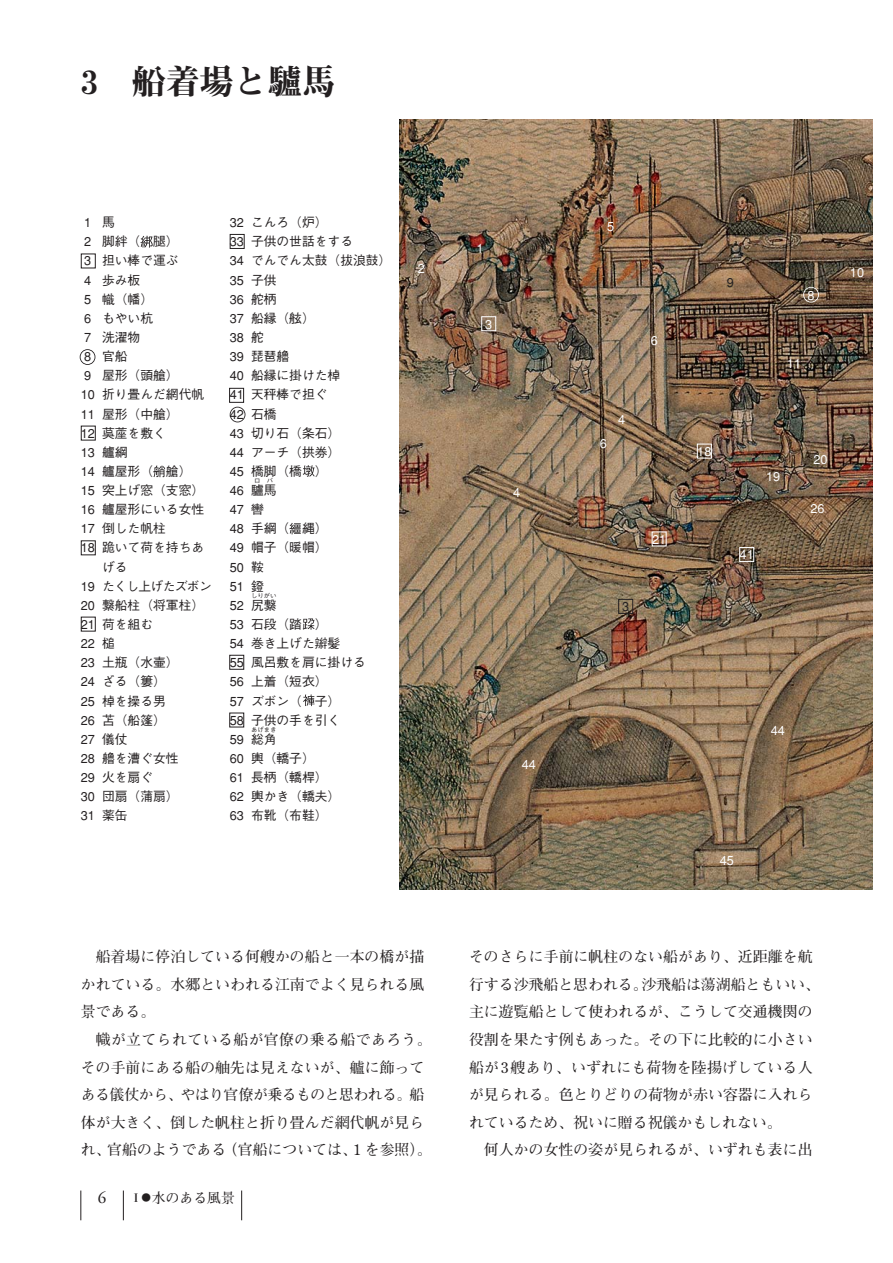
<style>
.page{position:relative;width:893px;height:1263px;background:#fff}
.page>*{position:absolute;margin:0;border:0;box-sizing:border-box;transform-origin:0 0}
.t1{font:34.05px "Midashi Min MA31";color:#231f20}
.t2{font:16.95px "Adobe Garamond";color:#231f20}
.t3{font:700 14.85px/27.6px "Futo Min A101";letter-spacing:.005em;color:#231f20}
.t4{font:700 13.8px "Futo Min A101";color:#231f20}
.t5{font:500 12.75px/19.2px "Gothic BBB";color:#231f20}
.t6{font:500 12.75px "Gothic BBB";color:#fff}
.t7{font:500 12.75px "Gothic BBB";letter-spacing:-.05em;color:#231f20}
.t8{font:500 6.3px "Gothic BBB";color:#231f20}
.s1{font-family:"Midashi Min MA31";font-weight:400;font-size:10.65px}
.s2{font-size:9.6px}
</style>
<div class="page">
<svg style="left:81px;top:1191px;width:1px;height:29px"></svg>
<svg style="left:123px;top:1191px;width:1px;height:29px"></svg>
<svg style="left:241px;top:1191px;width:1px;height:29px"></svg>
<img style="left:399px;top:120px;width:473px;height:769px">
<div style="left:230px;top:407px;width:15px;height:15px;border:2px solid #231f20;border-radius:50%"></div>
<svg style="left:80px;top:253px;width:164px;height:475px"></svg>
<div style="left:481px;top:316px;width:15px;height:15px;border:1px solid #fff"></div>
<div style="left:618px;top:599px;width:15px;height:15px;border:1px solid #231f20"></div>
<div style="left:739px;top:547px;width:15px;height:15px;border:1px solid #fff"></div>
<div style="left:803px;top:287px;width:15px;height:16px;border:2px solid #fff;border-radius:50%"></div>
<div style="left:697px;top:444px;width:14px;height:15px;border:1px solid #fff"></div>
<svg style="left:140px;top:236px;width:13px;height:12px"></svg>
<svg style="left:153px;top:465px;width:12px;height:12px"></svg>
<svg style="left:303px;top:465px;width:11px;height:12px"></svg>
<svg style="left:289px;top:523px;width:12px;height:11px"></svg>
<svg style="left:303px;top:695px;width:11px;height:11px"></svg>
<svg style="left:303px;top:619px;width:11px;height:11px"></svg>
<div style="left:230px;top:234px;width:14px;height:15px;border:1px solid #231f20"></div>
<h1 class="t1" style="left:81px;top:69px;width:257px">3 船着場と驢馬</h1>
<p class="t5" style="left:84px;top:215px;width:32px">1 馬</p>
<p class="t5" style="left:84px;top:234px;width:96px">2 脚絆（ 腿）</p>
<p class="t5" style="left:84px;top:253px;width:96px">3 担い棒で運ぶ</p>
<p class="t5" style="left:84px;top:272px;width:58px">4 歩み板</p>
<p class="t5" style="left:84px;top:291px;width:71px">5 幟（幡）</p>
<p class="t5" style="left:84px;top:310px;width:71px">6 もやい杭</p>
<p class="t5" style="left:84px;top:329px;width:58px">7 洗濯物</p>
<p class="t5" style="left:84px;top:348px;width:45px">8 官船</p>
<p class="t5" style="left:84px;top:368px;width:96px">9 屋形（頭艙）</p>
<p class="t5" style="left:81px;top:387px;width:125px">10 折り畳んだ網代帆</p>
<p class="t5" style="left:81px;top:406px;width:99px">11 屋形（中艙）</p>
<p class="t5" style="left:81px;top:425px;width:87px">12 茣蓙を敷く</p>
<p class="t5" style="left:81px;top:444px;width:48px">13 艫綱</p>
<p class="t5" style="left:81px;top:463px;width:112px">14 艫屋形（ 艙）</p>
<p class="t5" style="left:81px;top:482px;width:125px">15 突上げ窓（支窓）</p>
<p class="t5" style="left:81px;top:502px;width:125px">16 艫屋形にいる女性</p>
<p class="t5" style="left:81px;top:521px;width:87px">17 倒した帆柱</p>
<p class="t5" style="left:81px;top:540px;width:125px">18 跪いて荷を持ちあ</p>
<p class="t5" style="left:102px;top:559px;width:27px">げる</p>
<p class="t7" style="left:81px;top:581px;width:132px">19 たくし上げたズボン</p>
<p class="t5" style="left:81px;top:597px;width:125px">20 繋船柱（将軍柱）</p>
<p class="t5" style="left:81px;top:616px;width:74px">21 荷を組む</p>
<p class="t5" style="left:81px;top:635px;width:36px">22 槌</p>
<p class="t5" style="left:81px;top:655px;width:99px">23 土瓶（水壷）</p>
<p class="t5" style="left:81px;top:674px;width:87px">24 ざる（簍）</p>
<p class="t5" style="left:81px;top:693px;width:87px">25 棹を操る男</p>
<p class="t5" style="left:81px;top:712px;width:87px">26 苫（船篷）</p>
<p class="t5" style="left:81px;top:731px;width:48px">27 儀仗</p>
<p class="t5" style="left:81px;top:750px;width:99px">28 艪を漕ぐ女性</p>
<p class="t5" style="left:81px;top:769px;width:74px">29 火を扇ぐ</p>
<p class="t5" style="left:81px;top:789px;width:99px">30 団扇（蒲扇）</p>
<p class="t5" style="left:81px;top:808px;width:48px">31 薬缶</p>
<p class="t5" style="left:230px;top:215px;width:163px">32 こんろ（炉）<br>33 子供の世話をする<br>34 でんでん太鼓（拔浪鼓）<br>35 子供<br>36 舵柄<br>37 船縁（舷）<br>38 舵<br>39 琵琶艪<br>40 船縁に掛けた棹<br>41 天秤棒で担ぐ<br>42 石橋<br>43 切り石（条石）<br>44 アーチ（拱券）<br>45 橋脚（橋　）<br>46 驢馬</p>
<p class="t8" style="left:254px;top:478px;width:21px">ロ バ</p>
<p class="t5" style="left:230px;top:502px;width:99px">47 轡<br>48 手綱（ 縄）<br>49 帽子（暖帽）<br>50 鞍<br>51 鐙<br>52 尻繋</p>
<p class="t8" style="left:251px;top:593px;width:27px">しりがい</p>
<p class="t5" style="left:230px;top:616px;width:138px">53 石段（踏　）<br>54 巻き上げた辮髪<br>55 風呂敷を肩に掛ける<br>56 上着（短衣）<br>57 ズボン（ 子）<br>58 子供の手を引く<br>59 総角</p>
<p class="t8" style="left:251px;top:727px;width:27px">あげまき</p>
<p class="t5" style="left:230px;top:750px;width:112px">60 輿（轎子）<br>61 長柄（轎桿）<br>62 輿かき（轎夫）<br>63 布靴（布鞋）</p>
<p class="t6" style="left:418px;top:264px;width:9px">2</p>
<p class="t3" style="left:81px;top:945px;width:345px;text-align:justify;text-indent:15px">船着場に停泊している何艘かの船と一本の橋が描かれている。水郷といわれる江南でよく見られる風景である。</p>
<p class="t3" style="left:81px;top:1028px;width:352px;text-indent:15px">幟が立てられている船が官僚の乗る船であろう。その手前にある船の舳先は見えないが、艫に飾ってある儀仗から、やはり官僚が乗るものと思われる。船体が大きく、倒した帆柱と折り畳んだ網代帆が見られ、官船のようである（官船については、1 を参照）。</p>
<h2 class="t2" style="left:98px;top:1191px;width:10px">6</h2>
<p class="t4" style="left:131px;top:1193px;width:106px"><span class="s1">Ⅰ</span><span class="s2">●</span>水のある風景</p>
<p class="t6" style="left:476px;top:243px;width:9px">1</p>
<p class="t6" style="left:485px;top:319px;width:9px">3</p>
<p class="t6" style="left:513px;top:487px;width:9px">4</p>
<p class="t6" style="left:607px;top:221px;width:9px">5</p>
<p class="t6" style="left:651px;top:335px;width:9px">6</p>
<p class="t6" style="left:600px;top:438px;width:9px">6</p>
<p class="t6" style="left:618px;top:415px;width:9px">4</p>
<p class="t5" style="left:622px;top:599px;width:9px">3</p>
<p class="t6" style="left:652px;top:534px;width:16px">21</p>
<p class="t5" style="left:726px;top:275px;width:9px">9</p>
<p class="t6" style="left:807px;top:290px;width:9px">8</p>
<p class="t6" style="left:787px;top:358px;width:16px">11</p>
<p class="t6" style="left:849px;top:268px;width:16px">10</p>
<p class="t6" style="left:697px;top:446px;width:16px">18</p>
<p class="t6" style="left:766px;top:472px;width:16px">19</p>
<p class="t6" style="left:739px;top:550px;width:16px">41</p>
<p class="t6" style="left:813px;top:454px;width:16px">20</p>
<p class="t6" style="left:810px;top:503px;width:16px">26</p>
<p class="t6" style="left:522px;top:759px;width:16px">44</p>
<p class="t6" style="left:770px;top:725px;width:16px">44</p>
<p class="t6" style="left:719px;top:856px;width:16px">45</p>
<p class="t3" style="left:469px;top:945px;width:352px">そのさらに手前に帆柱のない船があり、近距離を航行する沙飛船と思われる。沙飛船は蕩湖船ともいい、主に遊覧船として使われるが、こうして交通機関の役割を果たす例もあった。その下に比較的に小さい船が3艘あり、いずれにも荷物を陸揚げしている人が見られる。色とりどりの荷物が赤い容器に入れられているため、祝いに贈る祝儀かもしれない。</p>
<p class="t3" style="left:484px;top:1138px;width:330px">何人かの女性の姿が見られるが、いずれも表に出</p>
</div>
